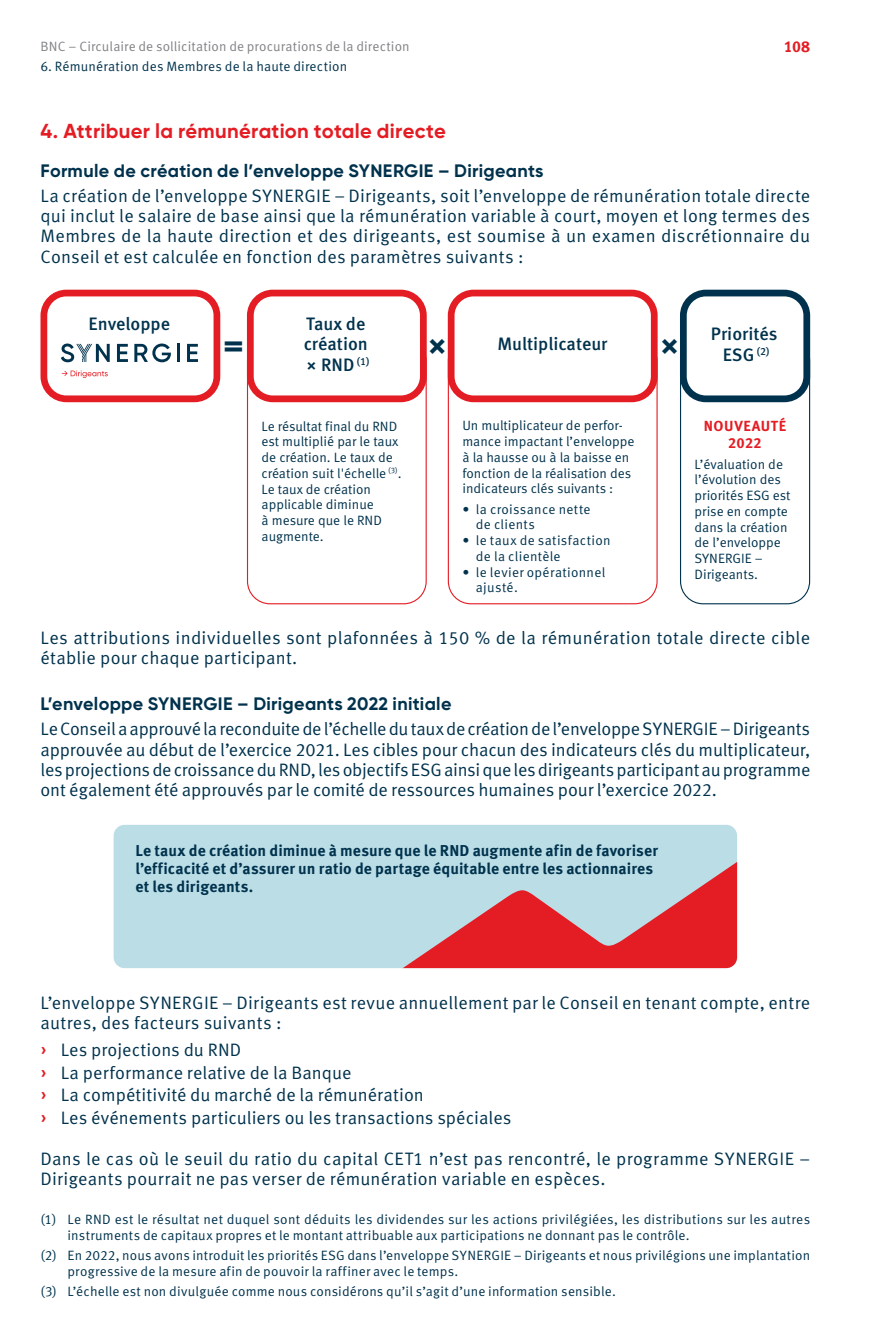
<style>
.page{position:relative;width:871px;height:1337px;background:#fff}
.page>*{position:absolute;margin:0;border:0;box-sizing:border-box;transform-origin:0 0}
.legende_petit_tablea{font:700 31.5px "Meta Pro";color:#00324d}
._03-Sous-titre_1_-_r{font:700 20.25px "Gilroy";letter-spacing:.015em;color:#e41c23}
.Texte{font:18px/20.2px "Meta Pro Norm";letter-spacing:.01em;color:#00324d}
._04-Sous-titre_2{font:700 18px "Gilroy";letter-spacing:.015em;color:#00324d}
.legende_petit_tablea-2{font:500 18px/20.2px "Meta Pro";color:#00324d}
.Texte-2{font:700 15.75px/18px "Meta Pro";letter-spacing:.005em;color:#00324d}
.t1{font:700 15.75px "Meta Pro";color:#e41c23}
.HEADER_6_5_pt{font:700 14.62px/16.9px "Meta Pro";letter-spacing:.035em;color:#e41c23;text-align:center}
.legende_petit_tablea-3{font:13.5px/15.8px "Meta Pro Norm";letter-spacing:.01em;color:#00324d}
.t2{font:13.5px "Meta Pro Norm";letter-spacing:.005em;color:#808285}
.s1{font-family:"Gilroy";font-weight:700;color:#e41c23}
</style>
<div class="page">
<svg style="left:117px;top:344px;width:11px;height:18px"></svg>
<svg style="left:134px;top:343px;width:37px;height:19px"></svg>
<hr style="left:177px;top:344px;width:3px;height:18px;background:#00324d">
<svg style="left:187px;top:344px;width:11px;height:18px"></svg>
<svg style="left:61px;top:343px;width:49px;height:19px"></svg>
<svg style="left:62px;top:370px;width:46px;height:8px"></svg>
<div style="left:40px;top:290px;width:180px;height:112px;border:7px solid #e41c23;border-radius:23px"></div>
<div style="left:247px;top:338px;width:180px;height:266px;border:1px solid #e41c23;border-radius:23px"></div>
<div style="left:250px;top:293px;width:173px;height:106px;background:#fff;border-radius:23px"></div>
<div style="left:247px;top:290px;width:180px;height:112px;border:7px solid #e41c23;border-radius:23px"></div>
<div style="left:448px;top:338px;width:209px;height:266px;border:1px solid #e41c23;border-radius:22px"></div>
<div style="left:451px;top:293px;width:203px;height:106px;background:#fff;border-radius:22px"></div>
<div style="left:448px;top:290px;width:209px;height:112px;border:7px solid #e41c23;border-radius:22px"></div>
<div style="left:680px;top:338px;width:130px;height:266px;border:1px solid #00324d;border-radius:22px"></div>
<div style="left:683px;top:293px;width:124px;height:106px;background:#fff;border-radius:22px"></div>
<div style="left:680px;top:290px;width:130px;height:112px;border:7px solid #00324d;border-radius:22px"></div>
<div style="left:114px;top:825px;width:623px;height:143px;background:#bbdde6;border-radius:11px"></div>
<svg style="left:403px;top:862px;width:334px;height:106px"></svg>
<p class="t2" style="left:40px;top:36px;width:371px">BNC – Circulaire de sollicitation de procurations de la direction</p>
<p class="legende_petit_tablea-3" style="left:40px;top:58px;width:308px">6. Rémunération des Membres de la haute direction</p>
<p class="t1" style="left:784px;top:35px;width:28px">108</p>
<p class="_03-Sous-titre_1_-_r" style="left:40px;top:118px;width:407px">4. Attribuer la rémunération totale directe</p>
<p class="_04-Sous-titre_2" style="left:40px;top:159px;width:504px">Formule de création de l’enveloppe SYNERGIE – Dirigeants</p>
<p class="Texte" style="left:40px;top:184px;width:771px;text-align:justify">La création de l’enveloppe SYNERGIE – Dirigeants, soit l’enveloppe de rémunération totale directe qui inclut le salaire de base ainsi que la rémunération variable à court, moyen et long termes des Membres de la haute direction et des dirigeants, est soumise à un examen discrétionnaire du Conseil et est calculée en fonction des paramètres suivants :</p>
<p class="legende_petit_tablea-2" style="left:89px;top:313px;width:83px">Enveloppe</p>
<p class="legende_petit_tablea-2" style="left:304px;top:313px;width:66px">Taux de création</p>
<p class="legende_petit_tablea-2" style="left:306px;top:353px;width:65px">× RND <sup>(1)</sup></p>
<p class="legende_petit_tablea-2" style="left:497px;top:333px;width:112px">Multiplicateur</p>
<p class="legende_petit_tablea" style="left:224px;top:320px;width:22px">=</p>
<p class="legende_petit_tablea" style="left:427px;top:320px;width:21px">×</p>
<p class="legende_petit_tablea" style="left:660px;top:320px;width:21px">×</p>
<p class="legende_petit_tablea-2" style="left:711px;top:323px;width:68px;text-align:center">Priorités<br>ESG <sup>(2)</sup></p>
<p class="legende_petit_tablea-3" style="left:262px;top:417px;width:141px">Le résultat final du RND est multiplié par le taux de création. Le taux de création suit l'échelle <sup>(3)</sup>.<br>Le taux de création applicable diminue<br>à mesure que le RND augmente.</p>
<p class="legende_petit_tablea-3" style="left:462px;top:417px;width:174px">Un multiplicateur de perfor&shy;mance impactant l’enveloppe à la hausse ou à la baisse en fonction de la réalisation des indicateurs clés suivants :</p>
<p class="legende_petit_tablea-3" style="left:476px;top:500px;width:116px;text-indent:-14px">• la croissance nette de clients</p>
<p class="legende_petit_tablea-3" style="left:476px;top:532px;width:136px;text-indent:-14px">• le taux de satisfaction de la clientèle</p>
<p class="legende_petit_tablea-3" style="left:476px;top:563px;width:131px;text-indent:-14px">• le levier opérationnel ajusté.</p>
<p class="HEADER_6_5_pt" style="left:704px;top:417px;width:84px">NOUVEAUTÉ<br>2022</p>
<p class="legende_petit_tablea-3" style="left:694px;top:455px;width:97px">L’évaluation de l’évolution des priorités ESG est prise en compte dans la création de l’enveloppe<br>SYNERGIE –</p>
<p class="legende_petit_tablea-3" style="left:694px;top:565px;width:65px">Dirigeants.</p>
<p class="Texte" style="left:40px;top:626px;width:771px">Les attributions individuelles sont plafonnées à 150 % de la rémunération totale directe cible établie pour chaque participant.</p>
<p class="_04-Sous-titre_2" style="left:40px;top:692px;width:412px">L’enveloppe SYNERGIE – Dirigeants 2022 initiale</p>
<p class="Texte" style="left:40px;top:718px;width:771px;text-align:justify">Le Conseil a approuvé la reconduite de l’échelle du taux de création de l’enveloppe SYNERGIE – Dirigeants approuvée au début de l’exercice 2021. Les cibles pour chacun des indicateurs clés du multiplicateur, les projections de croissance du RND, les objectifs ESG ainsi que les dirigeants participant au programme ont également été approuvés par le comité de ressources humaines pour l’exercice 2022.</p>
<p class="Texte-2" style="left:135px;top:840px;width:524px">Le taux de création diminue à mesure que le RND augmente afin de favoriser l’efficacité et d’assurer un ratio de partage équitable entre les actionnaires et les dirigeants.</p>
<p class="Texte" style="left:40px;top:991px;width:771px">L’enveloppe SYNERGIE – Dirigeants est revue annuellement par le Conseil en tenant compte, entre autres, des facteurs suivants :</p>
<p class="Texte" style="left:40px;top:1039px;width:202px"><span class="s1">›</span> Les projections du RND</p>
<p class="Texte" style="left:40px;top:1061px;width:312px"><span class="s1">›</span> La performance relative de la Banque</p>
<p class="Texte" style="left:40px;top:1084px;width:385px"><span class="s1">›</span> La compétitivité du marché de la rémunération</p>
<p class="Texte" style="left:40px;top:1106px;width:472px"><span class="s1">›</span> Les événements particuliers ou les transactions spéciales</p>
<p class="Texte" style="left:40px;top:1147px;width:771px">Dans le cas où le seuil du ratio du capital CET1 n’est pas rencontré, le programme SYNERGIE –<br>Dirigeants pourrait ne pas verser de rémunération variable en espèces.</p>
<p class="legende_petit_tablea-3" style="left:68px;top:1211px;width:744px;text-indent:-27px">(1) Le RND est le résultat net duquel sont déduits les dividendes sur les actions privilégiées, les distributions sur les autres instruments de capitaux propres et le montant attribuable aux participations ne donnant pas le contrôle.</p>
<p class="legende_petit_tablea-3" style="left:68px;top:1247px;width:744px;text-indent:-27px">(2) En 2022, nous avons introduit les priorités ESG dans l’enveloppe SYNERGIE – Dirigeants et nous privilégions une implantation progressive de la mesure afin de pouvoir la raffiner avec le temps.</p>
<p class="legende_petit_tablea-3" style="left:40px;top:1283px;width:577px">(3) L’échelle est non divulguée comme nous considérons qu’il s’agit d’une information sensible.</p>
</div>
